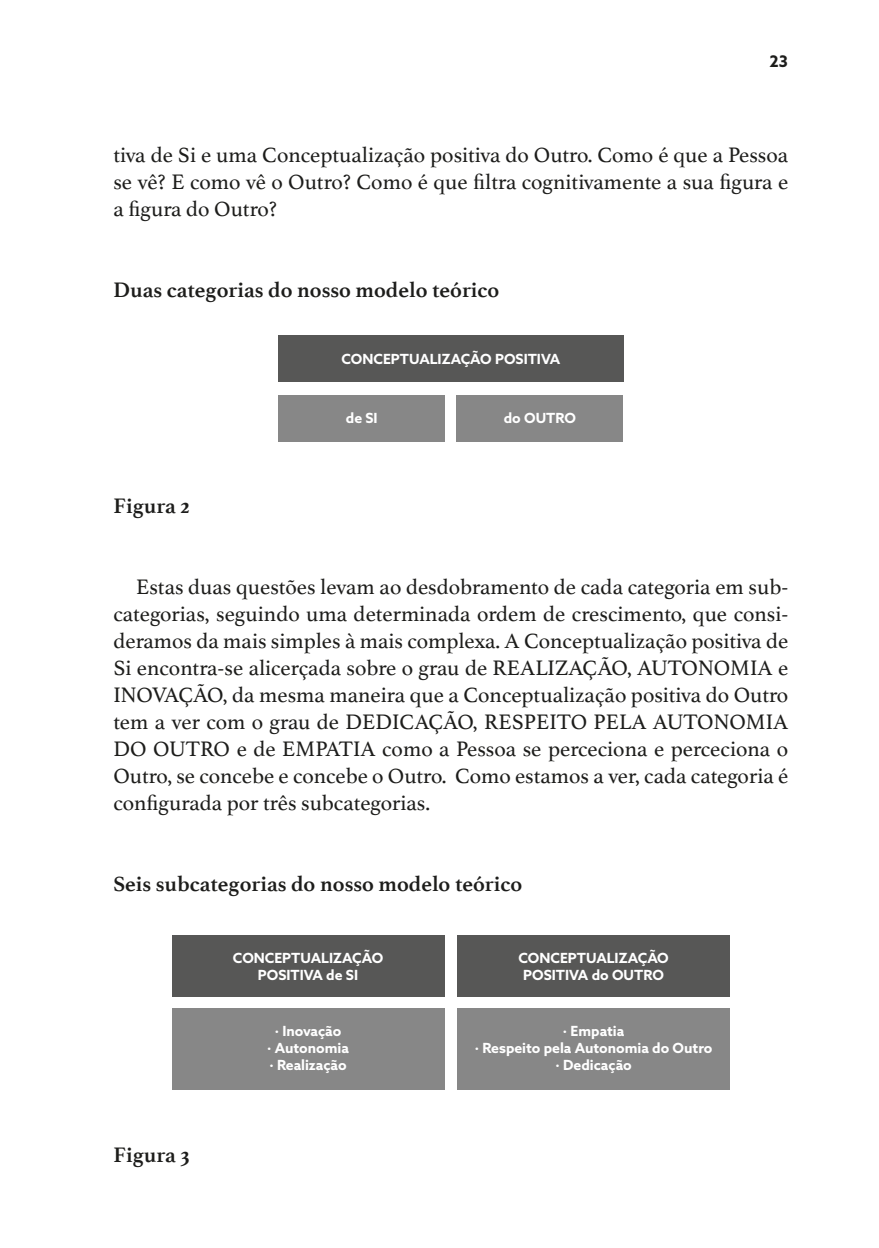
<style>
.page{position:relative;width:879px;height:1248px;background:#fff}
.page>*{position:absolute;margin:0;border:0;box-sizing:border-box;transform-origin:0 0}
.t1{font:22px/27px "Athelas";color:#1d1d1b;text-align:justify}
.t2{font:700 22px "Athelas";color:#1d1d1b}
.t3{font:700 16px "Azo Sans";color:#1d1d1b}
.t4{font:700 14px/16.8px "Azo Sans";color:#fff;text-align:center}
</style>
<div class="page">
<div style="left:278px;top:336px;width:345px;height:46px;background:#575756"></div>
<div style="left:278px;top:395px;width:167px;height:46px;background:#878787"></div>
<div style="left:456px;top:395px;width:167px;height:46px;background:#878787"></div>
<div style="left:172px;top:934px;width:272px;height:62px;background:#575756"></div>
<div style="left:457px;top:934px;width:273px;height:62px;background:#575756"></div>
<div style="left:172px;top:1007px;width:272px;height:82px;background:#878787"></div>
<div style="left:457px;top:1007px;width:273px;height:82px;background:#878787"></div>
<p class="t3" style="left:769px;top:51px;width:20px">23</p>
<p class="t1" style="left:113px;top:141px;width:676px">tiva de Si e uma Conceptualização positiva do Outro. Como é que a Pessoa se vê? E como vê o Outro? Como é que filtra cognitivamente a sua figura e a figura do Outro?</p>
<p class="t2" style="left:113px;top:272px;width:387px">Duas categorias do nosso modelo teórico</p>
<p class="t4" style="left:341px;top:350px;width:220px">CONCEPTUALIZAÇÃO POSITIVA</p>
<p class="t2" style="left:113px;top:488px;width:78px">Figura 2</p>
<p class="t4" style="left:346px;top:409px;width:33px">de SI</p>
<p class="t4" style="left:504px;top:409px;width:74px">do OUTRO</p>
<p class="t1" style="left:113px;top:573px;width:676px;text-indent:23px">Estas duas questões levam ao desdobramento de cada categoria em sub&shy;categorias, seguindo uma determinada ordem de crescimento, que consi&shy;deramos da mais simples à mais complexa. A Conceptualização positiva de Si encontra-se alicerçada sobre o grau de REALIZAÇÃO, AUTONOMIA e INOVAÇÃO, da mesma maneira que a Conceptualização positiva do Outro tem a ver com o grau de DEDICAÇÃO, RESPEITO PELA AUTONOMIA DO OUTRO e de EMPATIA como a Pessoa se perceciona e perceciona o Outro, se concebe e concebe o Outro. Como estamos a ver, cada categoria é configurada por três subcategorias.</p>
<p class="t2" style="left:113px;top:866px;width:410px">Seis subcategorias do nosso modelo teórico</p>
<p class="t4" style="left:233px;top:948px;width:152px">CONCEPTUALIZAÇÃO<br>POSITIVA de SI</p>
<p class="t4" style="left:518px;top:948px;width:152px">CONCEPTUALIZAÇÃO<br>POSITIVA do OUTRO</p>
<p class="t2" style="left:113px;top:1136px;width:78px">Figura 3</p>
<p class="t4" style="left:267px;top:1022px;width:83px">· Inovação<br>· Autonomia · Realização</p>
<p class="t4" style="left:475px;top:1022px;width:239px">· Empatia<br>· Respeito pela Autonomia do Outro · Dedicação</p>
</div>
